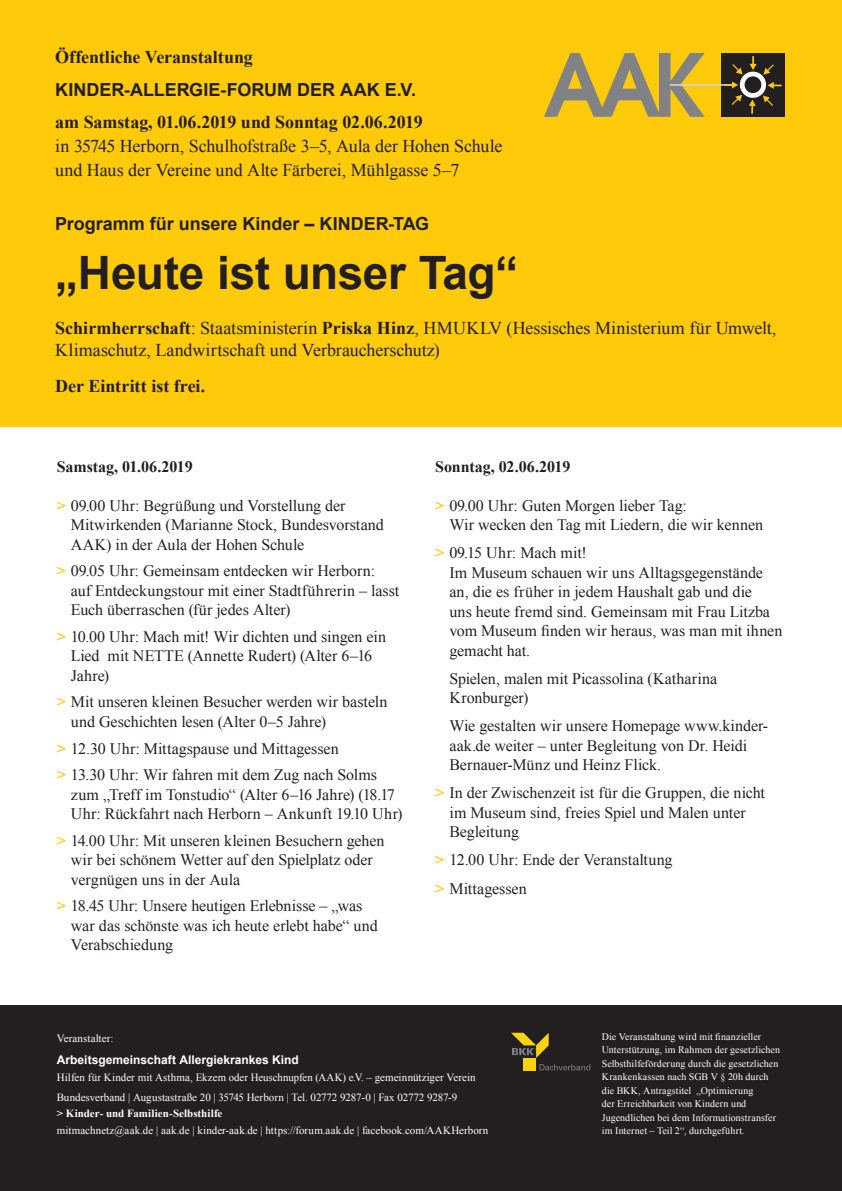
<style>
.page{position:relative;width:842px;height:1191px;background:#fff}
.page>*{position:absolute;margin:0;border:0;box-sizing:border-box;transform-origin:0 0}
.t1{font:700 46px "Arial";letter-spacing:-.01em;color:#231f20}
.t2{font:18px/24px "Times New Roman";letter-spacing:-.005em;color:#231f20}
.t3{font:700 18px "Times New Roman";letter-spacing:-.005em;color:#231f20}
.t4{font:700 18px "Arial";color:#231f20}
.List{font:16px/19.5px "Times New Roman";color:#231f20}
.Subhead{font:700 16px "Times New Roman";letter-spacing:-.005em;color:#231f20}
.t5{font:700 12px "Arial";color:#fff}
.t6{font:11px "Times New Roman";letter-spacing:.005em;color:#fff}
.t7{font:700 11px "Times New Roman";color:#fff}
.List-2{font:10px/13.5px "Times New Roman";letter-spacing:.005em;color:#fff}
.s1{font-weight:700}
.s2{font-weight:700;color:#feca0a}
</style>
<div class="page">
<div style="left:0;top:0;width:842px;height:427px;background:#feca0a"></div>
<div style="left:0;top:1005px;width:842px;height:186px;background:#231f20"></div>
<svg style="left:511px;top:1032px;width:38px;height:26px"></svg>
<div style="left:524px;top:1058px;width:12px;height:12px;background:#fed304"></div>
<svg style="left:539px;top:1064px;width:51px;height:6px"></svg>
<div style="left:721px;top:54px;width:63px;height:63px;background:#231f20"></div>
<svg style="left:732px;top:64px;width:11px;height:10px"></svg>
<svg style="left:750px;top:56px;width:6px;height:14px"></svg>
<svg style="left:763px;top:64px;width:11px;height:11px"></svg>
<svg style="left:767px;top:82px;width:15px;height:7px"></svg>
<svg style="left:763px;top:96px;width:10px;height:10px"></svg>
<svg style="left:749px;top:100px;width:7px;height:14px"></svg>
<svg style="left:731px;top:95px;width:11px;height:10px"></svg>
<div style="left:740px;top:72px;width:26px;height:26px;border:5px solid #fff;border-radius:50%"></div>
<svg style="left:544px;top:53px;width:161px;height:64px"></svg>
<hr style="left:670px;top:84px;width:63px;height:2px;background:#d1d2d4">
<svg style="left:725px;top:81px;width:13px;height:7px"></svg>
<p class="t3" style="left:55px;top:45px;width:199px">Öffentliche Veranstaltung</p>
<p class="t4" style="left:55px;top:78px;width:363px">KINDER-ALLERGIE-FORUM DER AAK E.V.</p>
<p class="t3" style="left:55px;top:110px;width:369px">am Samstag, 01.06.2019 und Sonntag 02.06.2019</p>
<p class="t2" style="left:55px;top:134px;width:449px">in 35745 Herborn, Schulhofstraße 3–5, Aula der Hohen Schule und Haus der Vereine und Alte Färberei, Mühlgasse 5–7</p>
<p class="t4" style="left:55px;top:212px;width:375px">Programm für unsere Kinder – KINDER-TAG</p>
<p class="t1" style="left:55px;top:243px;width:464px">„Heute ist unser Tag“</p>
<p class="t2" style="left:55px;top:317px;width:722px;line-height:22px"><span class="s1">Schirmherrschaft</span>: Staatsministerin <span class="s1">Priska Hinz</span>, HMUKLV (Hessisches Ministerium für Umwelt,<br>Klimaschutz, Landwirtschaft und Verbraucherschutz)</p>
<p class="t3" style="left:55px;top:374px;width:151px">Der Eintritt ist frei.</p>
<p class="Subhead" style="left:57px;top:455px;width:137px">Samstag, 01.06.2019</p>
<p class="List" style="left:71px;top:495px;width:314px;text-indent:-14px"><span class="s2">&gt;</span> 09.00 Uhr: Begrüßung und Vorstellung der<br>Mitwirkenden (Marianne Stock, Bundesvorstand<br>AAK) in der Aula der Hohen Schule</p>
<p class="List" style="left:71px;top:561px;width:330px;text-indent:-14px"><span class="s2">&gt;</span> 09.05 Uhr: Gemeinsam entdecken wir Herborn: auf Entdeckungstour mit einer Stadtführerin – lasst<br>Euch überraschen (für jedes Alter)</p>
<p class="List" style="left:71px;top:626px;width:317px;text-indent:-14px"><span class="s2">&gt;</span> 10.00 Uhr: Mach mit! Wir dichten und singen ein<br>Lied mit NETTE (Annette Rudert) (Alter 6–16<br>Jahre)</p>
<p class="List" style="left:71px;top:692px;width:318px;text-indent:-14px"><span class="s2">&gt;</span> Mit unseren kleinen Besucher werden wir basteln und Geschichten lesen (Alter 0–5 Jahre)</p>
<p class="List" style="left:57px;top:738px;width:284px"><span class="s2">&gt;</span> 12.30 Uhr: Mittagspause und Mittagessen</p>
<p class="List" style="left:71px;top:765px;width:333px;text-indent:-14px"><span class="s2">&gt;</span> 13.30 Uhr: Wir fahren mit dem Zug nach Solms zum „Treff im Tonstudio“ (Alter 6–16 Jahre) (18.17<br>Uhr: Rückfahrt nach Herborn – Ankunft 19.10 Uhr)</p>
<p class="List" style="left:71px;top:830px;width:315px;text-indent:-14px"><span class="s2">&gt;</span> 14.00 Uhr: Mit unseren kleinen Besuchern gehen wir bei schönem Wetter auf den Spielplatz oder vergnügen uns in der Aula</p>
<p class="List" style="left:71px;top:896px;width:308px;text-indent:-14px"><span class="s2">&gt;</span> 18.45 Uhr: Unsere heutigen Erlebnisse – „was war das schönste was ich heute erlebt habe“ und<br>Verabschiedung</p>
<p class="Subhead" style="left:435px;top:455px;width:137px">Sonntag, 02.06.2019</p>
<p class="List" style="left:449px;top:495px;width:315px;text-indent:-14px"><span class="s2">&gt;</span> 09.00 Uhr: Guten Morgen lieber Tag:<br>Wir wecken den Tag mit Liedern, die wir kennen</p>
<p class="List" style="left:435px;top:543px;width:153px"><span class="s2">&gt;</span> 09.15 Uhr: Mach mit!</p>
<p class="List" style="left:449px;top:562px;width:334px">Im Museum schauen wir uns Alltagsgegenstände an, die es früher in jedem Haushalt gab und die<br>uns heute fremd sind. Gemeinsam mit Frau Litzba vom Museum finden wir heraus, was man mit ihnen gemacht hat.</p>
<p class="List" style="left:449px;top:668px;width:269px">Spielen, malen mit Picassolina (Katharina<br>Kronburger)</p>
<p class="List" style="left:449px;top:716px;width:320px">Wie gestalten wir unsere Homepage www.kinder&shy;aak.de weiter – unter Begleitung von Dr. Heidi<br>Bernauer-Münz und Heinz Flick.</p>
<p class="List" style="left:449px;top:783px;width:317px;text-indent:-14px"><span class="s2">&gt;</span> In der Zwischenzeit ist für die Gruppen, die nicht im Museum sind, freies Spiel und Malen unter<br>Begleitung</p>
<p class="List" style="left:435px;top:850px;width:239px"><span class="s2">&gt;</span> 12.00 Uhr: Ende der Veranstaltung</p>
<p class="List" style="left:435px;top:878px;width:93px"><span class="s2">&gt;</span> Mittagessen</p>
<p class="t6" style="left:57px;top:1030px;width:58px">Veranstalter:</p>
<p class="t5" style="left:57px;top:1052px;width:244px">Arbeitsgemeinschaft Allergiekrankes Kind</p>
<p class="t6" style="left:57px;top:1069px;width:421px">Hilfen für Kinder mit Asthma, Ekzem oder Heuschnupfen (AAK) e.V. – gemeinnütziger Verein</p>
<p class="t6" style="left:57px;top:1089px;width:402px">Bundesverband | Augustastraße 20 | 35745 Herborn | Tel. 02772 9287-0 | Fax 02772 9287-9</p>
<p class="t7" style="left:57px;top:1106px;width:167px">&gt; Kinder- und Familien-Selbsthilfe</p>
<p class="t6" style="left:57px;top:1123px;width:433px">mitmachnetz@aak.de | aak.de | kinder-aak.de | https://forum.aak.de | facebook.com/AAKHerborn</p>
<p class="List-2" style="left:602px;top:1029px;width:180px">Die Veranstaltung wird mit finanzieller Unterstützung, im Rahmen der gesetzlichen Selbsthilfeförderung durch die gesetzlichen Krankenkassen nach SGB V § 20h durch die BKK, Antragstitel „Optimierung<br>der Erreichbarkeit von Kindern und Jugendlichen bei dem Informationstransfer im Internet – Teil 2“, durchgeführt.</p>
</div>
